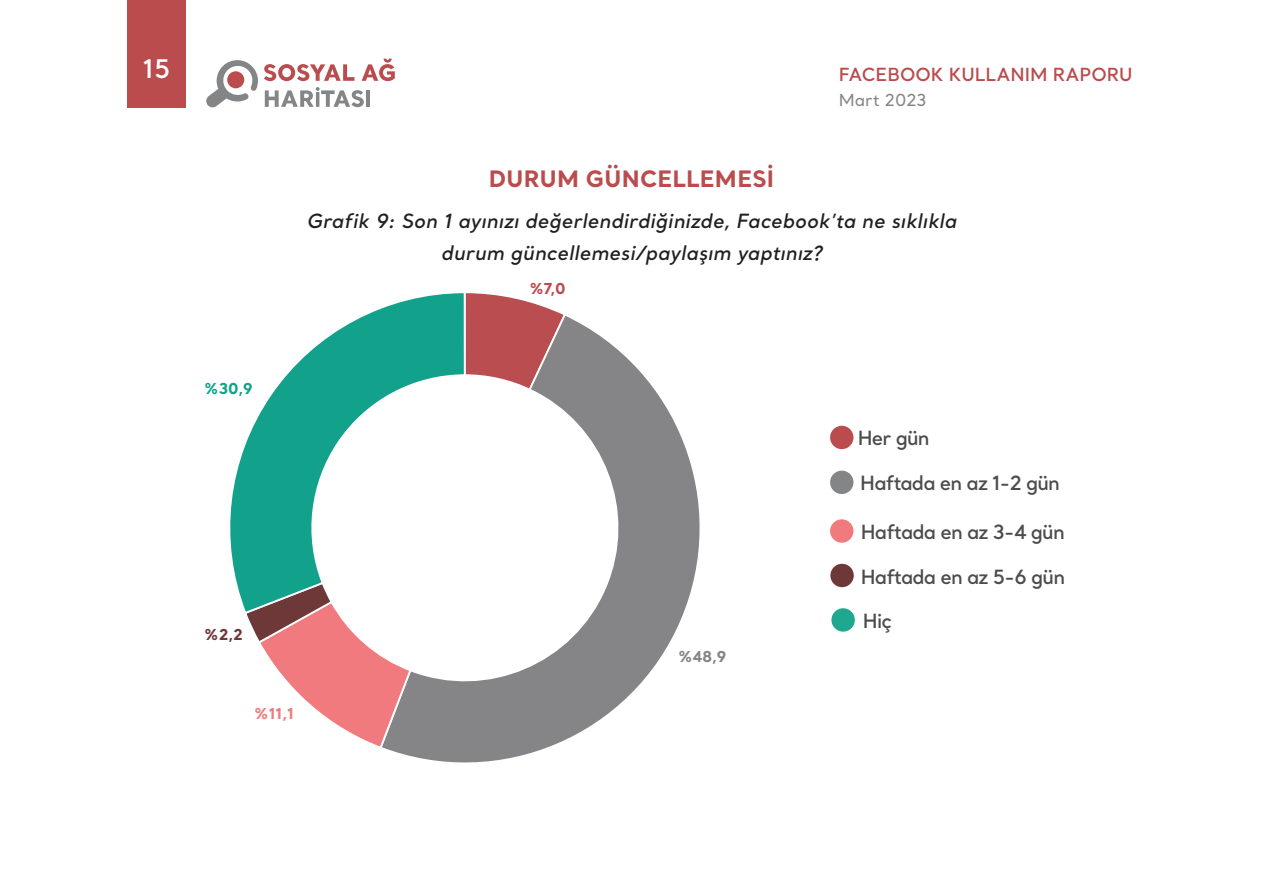
<style>
.page{position:relative;width:1263px;height:893px;background:#fff}
.page>*{position:absolute;margin:0;border:0;box-sizing:border-box;transform-origin:0 0}
.t1{font:600 25.5px "Santral";color:#fff}
.ANA_METIN{font:700 22.5px "Santral";letter-spacing:.01em;color:#ba4c4e}
.ANA_METIN-2{font:italic 600 19.5px "Santral";letter-spacing:.01em;color:#231f20}
.t2{font:600 19.5px "Santral";letter-spacing:-.04em;color:#4b4c4b}
.t3{font:600 18px "Santral";color:#ba4c4e}
.t4{font:500 16.5px "Santral";color:#848587}
.t5{font:700 15px "Santral";color:#848587}
.t6{font:700 15px "Santral";color:#f17a7c}
.t7{font:700 15px "Santral";color:#12a28b}
.t8{font:700 15px "Santral";color:#ba4c4d}
.t9{font:700 15px "Santral";color:#6c383a}
</style>
<div class="page">
<svg style="left:206px;top:60px;width:52px;height:48px"></svg>
<svg style="left:264px;top:64px;width:90px;height:17px"></svg>
<svg style="left:362px;top:59px;width:33px;height:22px"></svg>
<svg style="left:265px;top:87px;width:99px;height:20px"></svg>
<hr style="left:366px;top:90px;width:4px;height:17px;background:#848587">
<div style="left:128px;top:0;width:58px;height:107px;background:#ba4c4e"></div>
<div style="left:830px;top:564px;width:24px;height:23px;background:#6e3838;border-radius:50%"></div>
<div style="left:831px;top:608px;width:24px;height:24px;background:#1fa890;border-radius:50%"></div>
<div style="left:830px;top:519px;width:23px;height:24px;background:#f07a7d;border-radius:50%"></div>
<div style="left:830px;top:471px;width:23px;height:23px;background:#848587;border-radius:50%"></div>
<div style="left:830px;top:426px;width:23px;height:23px;background:#ba4c4d;border-radius:50%"></div>
<svg style="left:466px;top:293px;width:91px;height:19px"></svg>
<svg style="left:390px;top:312px;width:310px;height:451px"></svg>
<svg style="left:247px;top:615px;width:165px;height:135px"></svg>
<svg style="left:230px;top:293px;width:236px;height:322px"></svg>
<h1 class="t1" style="left:143px;top:52px;width:29px">15</h1>
<p class="t3" style="left:839px;top:62px;width:295px">FACEBOOK KULLANIM RAPORU</p>
<p class="t4" style="left:839px;top:90px;width:89px">Mart 2023</p>
<p class="ANA_METIN" style="left:489px;top:163px;width:287px">DURUM GÜNCELLEMESİ</p>
<p class="ANA_METIN-2" style="left:306px;top:208px;width:652px">Grafik 9: Son 1 ayınızı değerlendirdiğinizde, Facebook’ta ne sıklıkla</p>
<p class="ANA_METIN-2" style="left:441px;top:240px;width:383px">durum güncellemesi/paylaşım yaptınız?</p>
<p class="t8" style="left:529px;top:278px;width:38px">%7,0</p>
<p class="t7" style="left:204px;top:378px;width:50px">%30,9</p>
<p class="t9" style="left:204px;top:625px;width:40px">%2,2</p>
<p class="t6" style="left:254px;top:703px;width:41px">%11,1</p>
<p class="t5" style="left:678px;top:646px;width:50px">%48,9</p>
<p class="t2" style="left:858px;top:425px;width:73px">Her gün</p>
<p class="t2" style="left:860px;top:469px;width:201px">Haftada en az 1-2 gün</p>
<p class="t2" style="left:861px;top:519px;width:205px">Haftada en az 3-4 gün</p>
<p class="t2" style="left:861px;top:564px;width:206px">Haftada en az 5-6 gün</p>
<p class="t2" style="left:863px;top:608px;width:31px">Hiç</p>
</div>
